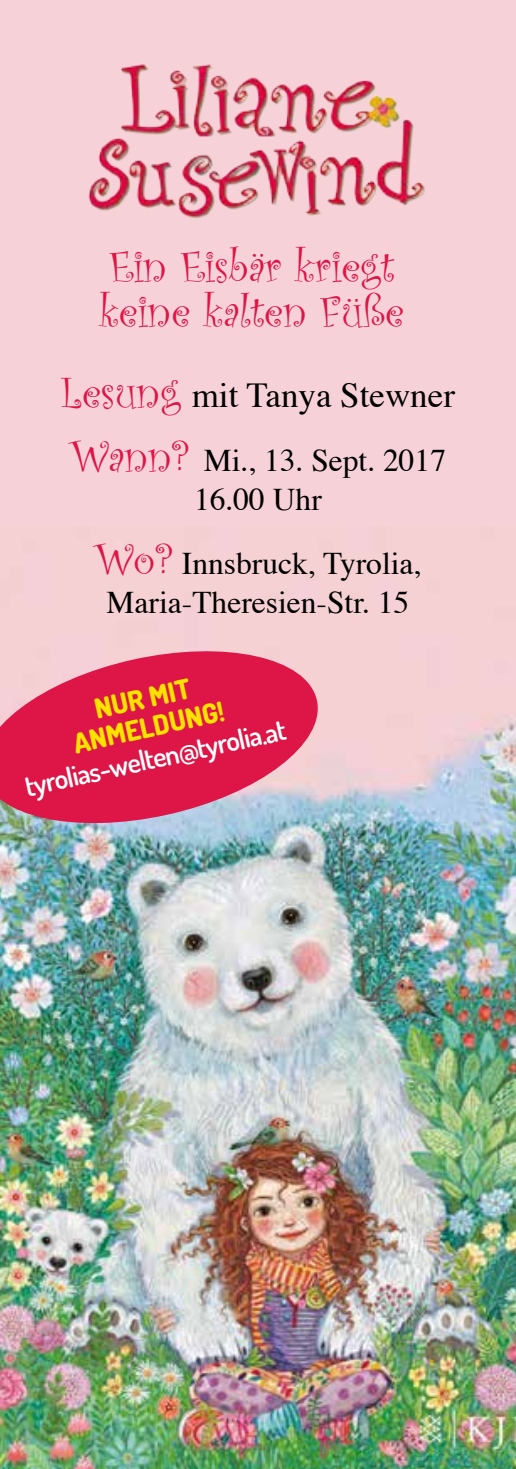
<style>
.page{position:relative;width:516px;height:1469px;background:#fff}
.page>*{position:absolute;margin:0;border:0;box-sizing:border-box;transform-origin:0 0}
.t1{font:45.5px/45.5px "Curlz";color:#de1547}
.t2{font:35px "Times";color:#000}
.t3{font:31.5px/38.5px "Times";color:#000;text-align:center}
.t4{font:600 28px "Dosis";color:#fff}
.t5{font:800 27.65px/29.4px "Dosis";color:#ffe200;text-align:center}
.s1{font-family:"Curlz";font-size:45.5px;color:#de1547}
</style>
<div class="page">
<div style="left:0;top:0;width:516px;height:919px;background:#f6d2d8"></div>
<img style="left:0;top:714px;width:516px;height:754px">
<img style="left:88px;top:64px;width:337px;height:155px">
<svg style="left:0;top:651px;width:326px;height:184px;background:#d94c71"></svg>
<h1 class="t1" style="left:99px;top:241px;width:306px">Ein Eisbär kriegt keine kalten Füße</h1>
<p class="t2" style="left:61px;top:362px;width:395px"><span class="s1">Lesung</span> mit Tanya Stewner</p>
<p class="t3" style="left:70px;top:438px;width:378px"><span class="s1">Wann?</span> Mi., 13. Sept. 2017<br>16.00 Uhr</p>
<p class="t3" style="left:95px;top:541px;width:328px"><span class="s1">Wo?</span> Innsbruck, Tyrolia,<br>Maria-Theresien-Str. 15</p>
<p class="t5" style="left:64px;top:701px;width:155px;rotate:-13deg">NUR MIT<br>ANMELDUNG!</p>
<p class="t4" style="left:22px;top:767px;width:268px;rotate:-12deg">tyrolias-welten@tyrolia.at</p>
</div>
